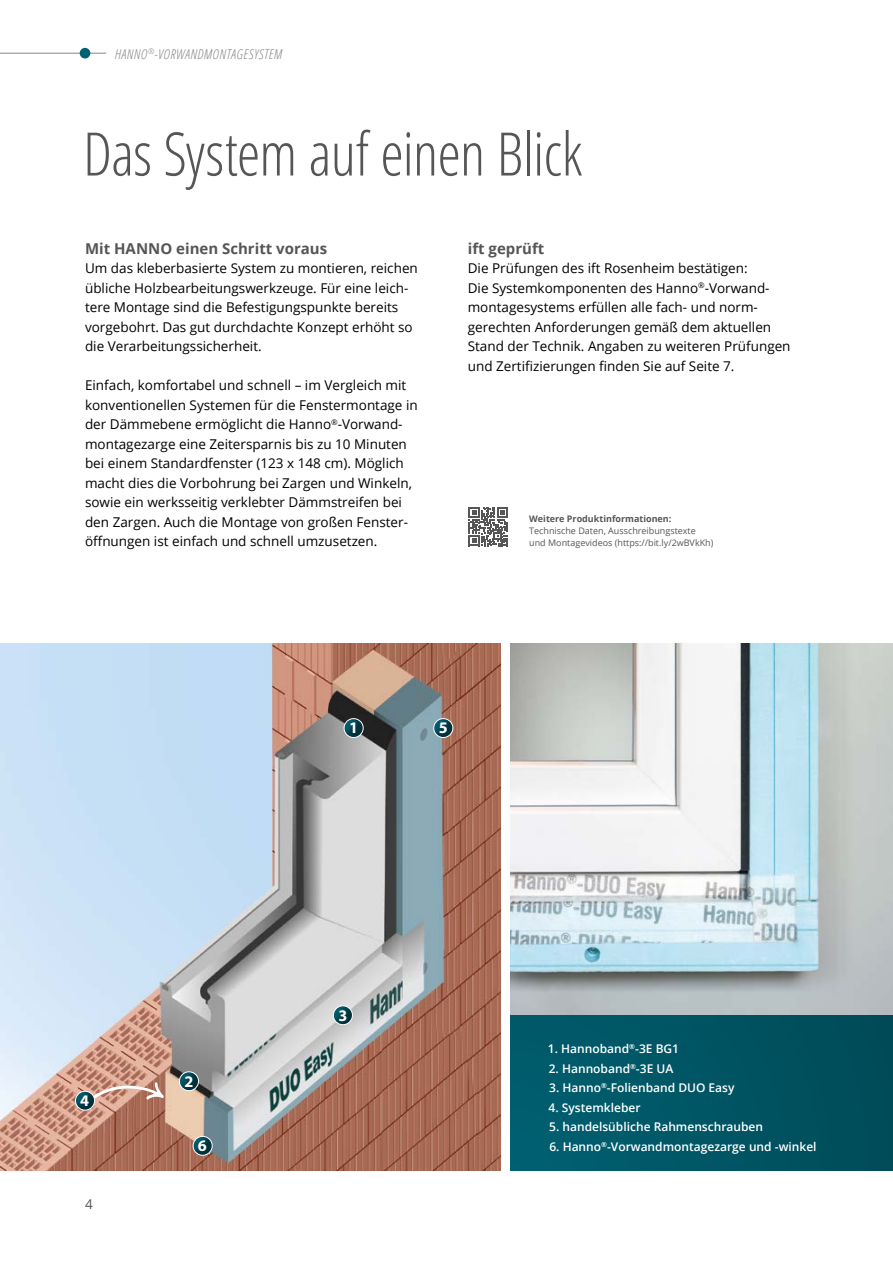
<style>
.page{position:relative;width:893px;height:1263px;background:#fff}
.page>*{position:absolute;margin:0;border:0;box-sizing:border-box;transform-origin:0 0}
.t1{font:300 condensed 60px "Open Sans";letter-spacing:-.015em;color:#565656}
.t2{font:700 16.2px "Myriad Pro";color:#fff}
.t3{font:700 15px "Open Sans";color:#565656}
.t4{font:13.5px/19.5px "Open Sans";color:#000}
.t5{font:italic 300 condensed 13.5px "Open Sans";letter-spacing:.04em;color:#878786}
.t6{font:13.5px "Open Sans";color:#565656}
.t7{font:600 12px "Open Sans";color:#fff}
.t8{font:9px/12px "Open Sans";color:#565656}
.t9{font:700 9px "Open Sans";color:#565656}
</style>
<div class="page">
<hr style="left:0;top:53px;width:106px;height:1px;background:#878786">
<div style="left:80px;top:48px;width:10px;height:11px;background:#006172;border-radius:50%"></div>
<svg style="left:469px;top:507px;width:39px;height:39px"></svg>
<img style="left:0;top:644px;width:500px;height:526px">
<div style="left:510px;top:1014px;width:383px;height:156px;background:#005564"></div>
<svg style="left:179px;top:1071px;width:20px;height:20px"></svg>
<svg style="left:433px;top:718px;width:20px;height:20px"></svg>
<svg style="left:192px;top:1136px;width:21px;height:20px"></svg>
<img style="left:510px;top:643px;width:383px;height:371px">
<svg style="left:343px;top:718px;width:21px;height:20px"></svg>
<svg style="left:75px;top:1077px;width:88px;height:34px;background:#ba9283"></svg>
<svg style="left:333px;top:1005px;width:20px;height:20px"></svg>
<svg style="left:420px;top:726px;width:7px;height:17px"></svg>
<svg style="left:423px;top:960px;width:5px;height:15px"></svg>
<p class="t5" style="left:115px;top:44px;width:169px">HANNO<sup>®</sup>-VORWANDMONTAGESYSTEM</p>
<h1 class="t1" style="left:83px;top:113px;width:501px">Das System auf einen Blick</h1>
<p class="t3" style="left:85px;top:237px;width:244px">Mit HANNO einen Schritt voraus</p>
<p class="t4" style="left:85px;top:258px;width:334px">Um das kleberbasierte System zu montieren, reichen übliche Holzbearbeitungswerkzeuge. Für eine leich&shy;tere Montage sind die Befestigungspunkte bereits vorgebohrt. Das gut durchdachte Konzept erhöht so die Verarbeitungssicherheit.</p>
<p class="t4" style="left:85px;top:375px;width:334px">Einfach, komfortabel und schnell – im Vergleich mit konventionellen Systemen für die Fenstermontage in der Dämmebene ermöglicht die Hanno<sup>®</sup>-Vorwand&shy;montagezarge eine Zeitersparnis bis zu 10 Minuten bei einem Standardfenster (123 x 148 cm). Möglich macht dies die Vorbohrung bei Zargen und Winkeln, sowie ein werksseitig verklebter Dämmstreifen bei den Zargen. Auch die Montage von großen Fenster&shy;öffnungen ist einfach und schnell umzusetzen.</p>
<p class="t3" style="left:468px;top:237px;width:78px">ift geprüft</p>
<p class="t4" style="left:468px;top:258px;width:324px">Die Prüfungen des ift Rosenheim bestätigen:<br>Die Systemkomponenten des Hanno<sup>®</sup>-Vorwand&shy;montagesystems erfüllen alle fach- und norm&shy;gerechten Anforderungen gemäß dem aktuellen Stand der Technik. Angaben zu weiteren Prüfungen und Zertifizierungen finden Sie auf Seite 7.</p>
<p class="t9" style="left:529px;top:512px;width:144px">Weitere Produktinformationen:</p>
<p class="t8" style="left:529px;top:525px;width:186px">Technische Daten, Ausschreibungstexte und Montagevideos (https://bit.ly/2wBVkKh)</p>
<p class="t2" style="left:349px;top:717px;width:10px">1</p>
<p class="t2" style="left:439px;top:717px;width:10px">5</p>
<p class="t2" style="left:80px;top:1090px;width:10px">4</p>
<p class="t6" style="left:85px;top:1195px;width:9px">4</p>
<p class="t2" style="left:184px;top:1070px;width:10px">2</p>
<p class="t2" style="left:198px;top:1135px;width:10px">6</p>
<p class="t2" style="left:339px;top:1004px;width:10px">3</p>
<p class="t7" style="left:548px;top:1040px;width:133px">1. Hannoband<sup>®</sup>-3E BG1</p>
<p class="t7" style="left:549px;top:1060px;width:126px">2. Hannoband<sup>®</sup>-3E UA</p>
<p class="t7" style="left:549px;top:1079px;width:187px">3. Hanno<sup>®</sup>-Folienband DUO Easy</p>
<p class="t7" style="left:549px;top:1099px;width:93px">4. Systemkleber</p>
<p class="t7" style="left:549px;top:1118px;width:215px">5. handelsübliche Rahmenschrauben</p>
<p class="t7" style="left:549px;top:1138px;width:269px">6. Hanno<sup>®</sup>-Vorwandmontagezarge und -winkel</p>
</div>
